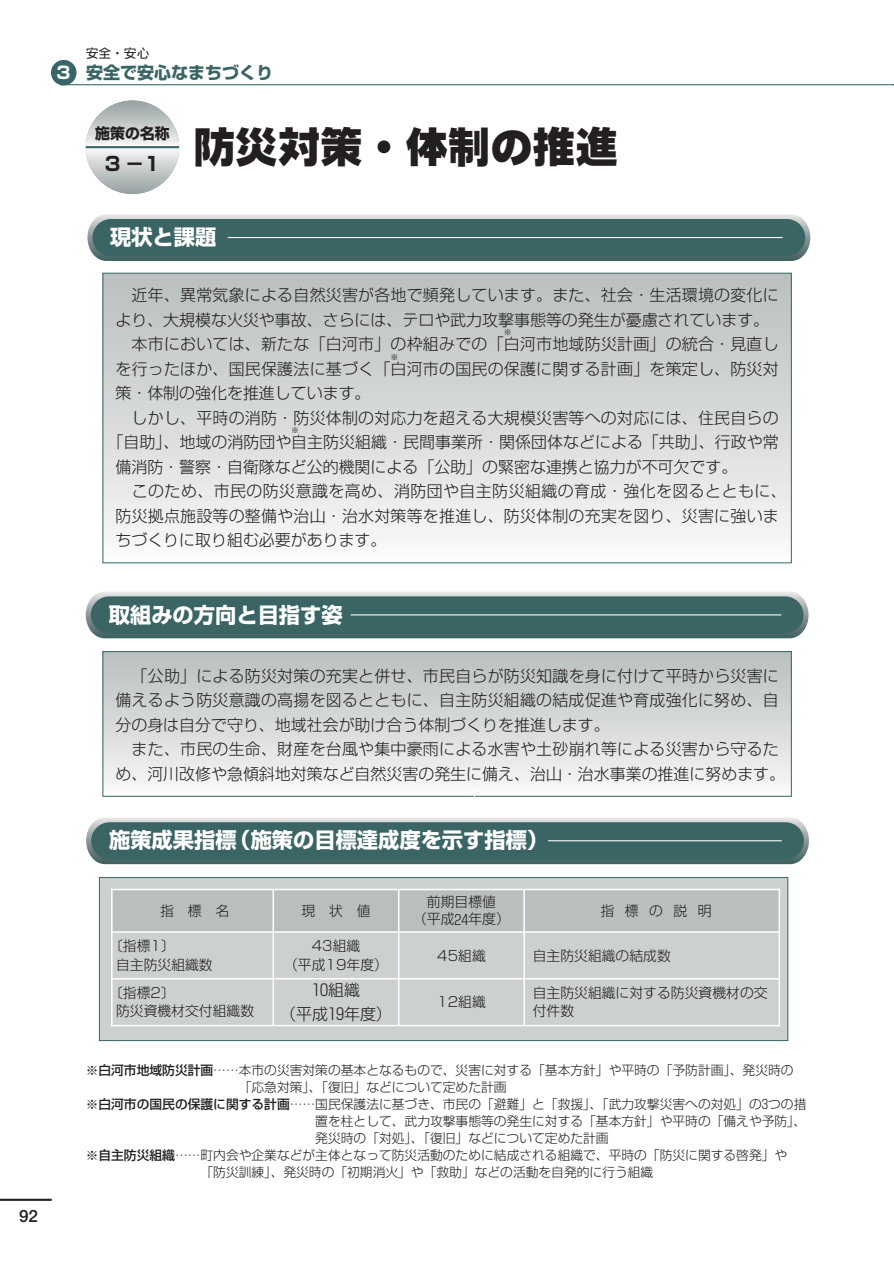
<style>
.page{position:relative;width:894px;height:1263px;background:#fff}
.page>*{position:absolute;margin:0;border:0;box-sizing:border-box;transform-origin:0 0}
.t1{font:42.6px "NIS S10";color:#231f20}
.t2{font:700 21.3px "Shin Go";color:#fff}
.t3{font:700 16.95px "Shin Go";color:#396564}
.t4{font:700 16.95px "Futo Go B101";color:#231f20}
.t5{font:700 16.95px "Shin Go";color:#fff}
.t6{font:300 15.9px/24.3px "Shin Go";letter-spacing:.015em;color:#231f20;text-align:center}
.t7{font:700 14.85px "Shin Go";color:#231f20}
.t8{font:300 13.8px/18.1px "Shin Go";color:#231f20}
.t9{font:300 12.75px "Shin Go";color:#231f20}
.t10{font:12.75px "NIS R4";color:#231f20}
.t11{font:300 7.95px "Shin Go";color:#231f20}
.s1{font-family:"Hankaku Num Sgl";font-weight:400}
.s2{font-weight:500}
</style>
<div class="page">
<hr style="left:0;top:1199px;width:52px;height:2px;background:#231f20">
<div style="left:99px;top:877px;width:689px;height:164px;background:#ccd0d0"></div>
<div style="left:99px;top:877px;width:689px;height:164px;border:1px solid #396564"></div>
<div style="left:103px;top:651px;width:689px;height:146px;background:linear-gradient(to bottom,#b8bebe,#f9f8f8)"></div>
<div style="left:103px;top:651px;width:689px;height:146px;border:1px solid #396564"></div>
<div style="left:103px;top:273px;width:689px;height:290px;background:linear-gradient(to bottom,#b8bdbe,#faf9f9)"></div>
<svg style="left:86px;top:817px;width:723px;height:47px;background:#98a9a8"></svg>
<div style="left:91px;top:822px;width:713px;height:37px;background:#3a6564;border-radius:19px"></div>
<hr style="left:548px;top:840px;width:234px;height:1px;background:#fff">
<svg style="left:86px;top:592px;width:723px;height:46px;background:#8fa1a0"></svg>
<div style="left:91px;top:596px;width:713px;height:37px;background:#3a6564;border-radius:19px"></div>
<hr style="left:351px;top:614px;width:430px;height:1px;background:#fff">
<svg style="left:87px;top:214px;width:723px;height:47px;background:#98a8a8"></svg>
<div style="left:93px;top:219px;width:712px;height:37px;background:#3a6564;border-radius:19px"></div>
<hr style="left:228px;top:237px;width:555px;height:1px;background:#fff">
<svg style="left:86px;top:100px;width:93px;height:94px;background:#cbcfcf"></svg>
<div style="left:51px;top:60px;width:25px;height:25px;background:#396564;border-radius:50%"></div>
<hr style="left:60px;top:84px;width:834px;height:1px;background:#396564">
<div style="left:112px;top:890px;width:161px;height:42px;background:#b9bfbf"></div>
<div style="left:273px;top:890px;width:126px;height:42px;background:#b9bfbf"></div>
<div style="left:399px;top:890px;width:125px;height:42px;background:#b9bfbf"></div>
<div style="left:524px;top:890px;width:255px;height:42px;background:#b9bfbf"></div>
<hr style="left:112px;top:931px;width:667px;height:2px;background:#fff">
<hr style="left:112px;top:978px;width:667px;height:2px;background:#fff">
<hr style="left:273px;top:890px;width:1px;height:136px;background:#fff">
<hr style="left:398px;top:890px;width:1px;height:136px;background:#fff">
<hr style="left:523px;top:890px;width:2px;height:136px;background:#fff">
<hr style="left:111px;top:889px;width:669px;height:1px;background:#fff">
<hr style="left:111px;top:1025px;width:669px;height:1px;background:#fff">
<hr style="left:111px;top:889px;width:2px;height:137px;background:#fff">
<hr style="left:779px;top:889px;width:1px;height:137px;background:#fff">
<hr style="left:86px;top:146px;width:93px;height:2px;background:#396564">
<p class="t5" style="left:56px;top:66px;width:15px">3</p>
<p class="t10" style="left:86px;top:49px;width:65px">安全・安心</p>
<p class="t3" style="left:86px;top:66px;width:189px">安全で安心なまちづくり</p>
<p class="t7" style="left:95px;top:128px;width:76px">施策の名称</p>
<p class="t1" style="left:105px;top:131px;width:514px"><sub>3</sub> <sub>－1</sub> 防災対策・体制の推進</p>
<p class="t2" style="left:110px;top:229px;width:108px">現状と課題</p>
<p class="t6" style="left:132px;top:285px;width:649px">近年、異常気象による自然災害が各地で頻発しています。また、社会・生活環境の変化に</p>
<p class="t6" style="left:115px;top:310px;width:655px">より、大規模な火災や事故、さらには、テロや武力攻撃事態等の発生が憂慮されています。</p>
<p class="t6" style="left:132px;top:334px;width:649px">本市においては、新たな「白河市」の枠組みでの「白河市地域防災計画」の統合・見直し</p>
<p class="t11" style="left:504px;top:330px;width:17px">※　</p>
<p class="t6" style="left:115px;top:359px;width:665px">を行ったほか、国民保護法に基づく「白河市の国民の保護に関する計画」を策定し、防災対</p>
<p class="t11" style="left:391px;top:354px;width:17px">※　</p>
<p class="t6" style="left:115px;top:383px;width:257px">策・体制の強化を推進しています。</p>
<p class="t6" style="left:132px;top:408px;width:649px">しかし、平時の消防・防災体制の対応力を超える大規模災害等への対応には、住民自らの</p>
<p class="t6" style="left:108px;top:432px;width:673px">「自助」、地域の消防団や自主防災組織・民間事業所・関係団体などによる「共助」、行政や常</p>
<p class="t11" style="left:291px;top:427px;width:17px">※　</p>
<p class="t6" style="left:115px;top:457px;width:623px">備消防・警察・自衛隊など公的機関による「公助」の緊密な連携と協力が不可欠です。</p>
<p class="t6" style="left:132px;top:481px;width:656px">このため、市民の防災意識を高め、消防団や自主防災組織の育成・強化を図るとともに、</p>
<p class="t6" style="left:115px;top:506px;width:665px">防災拠点施設等の整備や治山・治水対策等を推進し、防災体制の充実を図り、災害に強いま</p>
<p class="t6" style="left:115px;top:530px;width:273px">ちづくりに取り組む必要があります。</p>
<p class="t4" style="left:19px;top:1209px;width:20px">92</p>
<p class="t2" style="left:109px;top:607px;width:235px">取組みの方向と目指す姿</p>
<p class="t6" style="left:132px;top:666px;width:649px">「公助」による防災対策の充実と併せ、市民自らが防災知識を身に付けて平時から災害に</p>
<p class="t6" style="left:115px;top:690px;width:665px">備えるよう防災意識の高揚を図るとともに、自主防災組織の結成促進や育成強化に努め、自</p>
<p class="t6" style="left:115px;top:715px;width:496px">分の身は自分で守り、地域社会が助け合う体制づくりを推進します。</p>
<p class="t6" style="left:132px;top:739px;width:649px">また、市民の生命、財産を台風や集中豪雨による水害や土砂崩れ等による災害から守るた</p>
<p class="t6" style="left:115px;top:764px;width:671px">め、河川改修や急傾斜地対策など自然災害の発生に備え、治山・治水事業の推進に努めます。</p>
<p class="t2" style="left:109px;top:832px;width:441px">施策成果指標（施策の目標達成度を示す指標）</p>
<p class="t8" style="left:160px;top:903px;width:71px">指　標　名</p>
<p class="t8" style="left:302px;top:903px;width:71px">現　状　値</p>
<p class="t8" style="left:413px;top:896px;width:98px;line-height:17px;text-align:center">前期目標値<br>（平成<span class="s1">24</span>年度）</p>
<p class="t8" style="left:601px;top:903px;width:113px">指標の説明</p>
<p class="t8" style="left:116px;top:939px;width:98px;text-indent:-7px">〔指標1〕<br>自主防災組織数</p>
<p class="t8" style="left:284px;top:939px;width:105px;text-align:center">43組織<br>（平成19年度）</p>
<p class="t8" style="left:437px;top:948px;width:50px">45組織</p>
<p class="t8" style="left:533px;top:948px;width:140px">自主防災組織の結成数</p>
<p class="t8" style="left:116px;top:986px;width:140px;text-indent:-7px">〔指標2〕<br>防災資機材交付組織数</p>
<p class="t6" style="left:280px;top:980px;width:113px"><span class="s1">10</span>組織<br>（平成<span class="s1">19</span>年度）</p>
<p class="t8" style="left:437px;top:995px;width:50px">12組織</p>
<p class="t8" style="left:533px;top:986px;width:236px">自主防災組織に対する防災資機材の交付件数</p>
<p class="t9" style="left:86px;top:1066px;width:709px">※<span class="s2">白河市地域防災計画</span>……本市の災害対策の基本となるもので、災害に対する「基本方針」や平時の「予防計画」、発災時の</p>
<p class="t9" style="left:239px;top:1083px;width:269px">「応急対策」、「復旧」などについて定めた計画</p>
<p class="t9" style="left:86px;top:1100px;width:722px">※<span class="s2">白河市の国民の保護に関する計画</span>……国民保護法に基づき、市民の「避難」と「救援」、「武力攻撃災害への対処」の<span class="s1">3</span>つの措</p>
<p class="t9" style="left:315px;top:1117px;width:493px">置を柱として、武力攻撃事態等の発生に対する「基本方針」や平時の「備えや予防」、</p>
<p class="t9" style="left:315px;top:1134px;width:295px">発災時の「対処」、「復旧」などについて定めた計画</p>
<p class="t9" style="left:86px;top:1151px;width:703px">※<span class="s2">自主防災組織</span>……町内会や企業などが主体となって防災活動のために結成される組織で、平時の「防災に関する啓発」や</p>
<p class="t9" style="left:201px;top:1168px;width:454px">「防災訓練」、発災時の「初期消火」や「救助」などの活動を自発的に行う組織</p>
</div>
